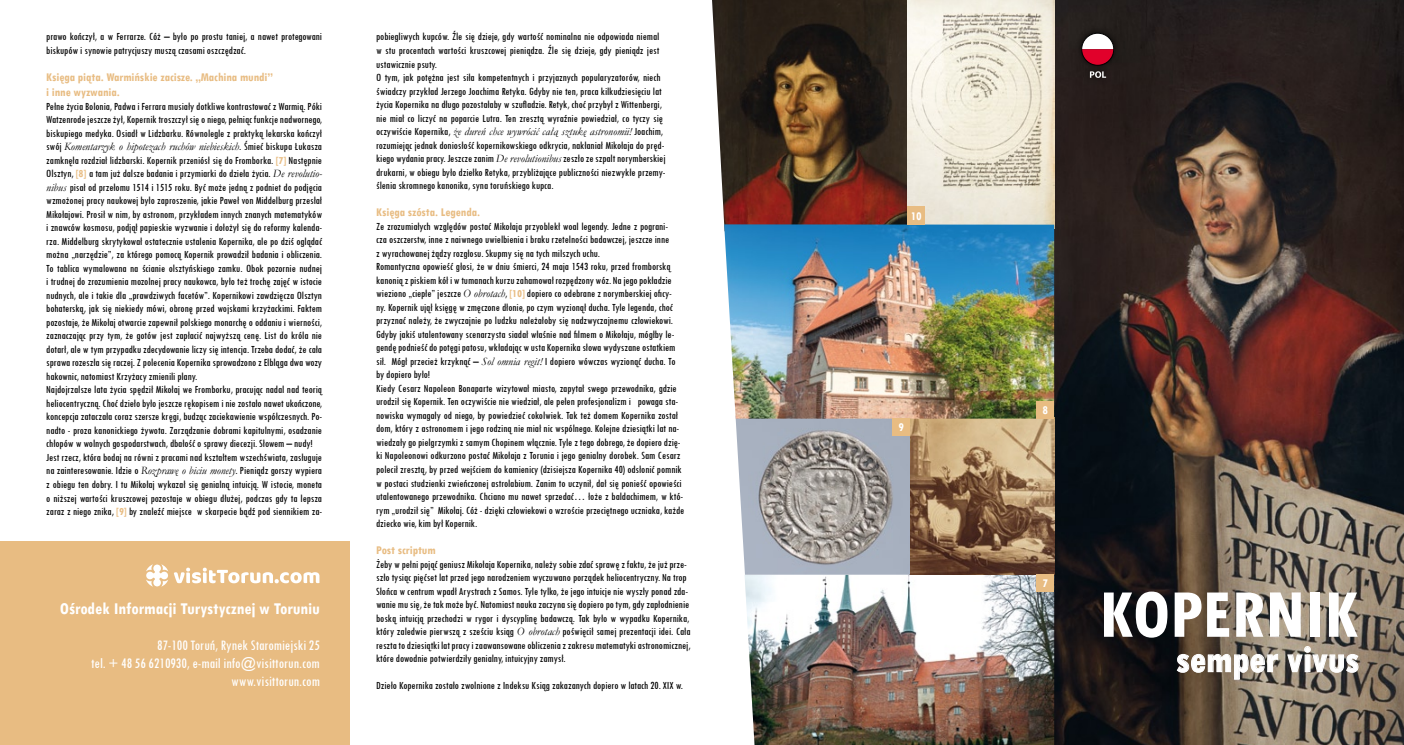
<style>
.page{position:relative;width:1404px;height:745px;background:#fff}
.page>*{position:absolute;margin:0;border:0;box-sizing:border-box;transform-origin:0 0}
.t1{font:700 condensed 72.5px "Tw Cen";color:#fff}
.t2{font:700 condensed 40px "Tw Cen";color:#fff}
.t3{font:700 condensed 17.5px "Tw Cen";color:#fff}
.t4{font:condensed 15px/18px "Tw Cen";color:#fff;text-align:right}
.t5{font:700 condensed 12.5px/15px "Tw Cen";color:#e8bc82}
.t6{font:700 condensed 12.5px "Tw Cen";color:#fff}
.t7{font:condensed 11.25px/13.5px "Tw Cen";color:#000}
.t8{font:italic 11.25px "Garamond";color:#000}
.s1{font-family:"Tw Cen";font-style:normal;font-stretch:condensed}
.s2{font-weight:700;color:#e8bc82}
.s3{font-family:"Garamond";font-style:italic;font-stretch:normal}
</style>
<div class="page">
<img style="left:1054px;top:0;width:349px;height:744px">
<div style="left:0;top:541px;width:350px;height:203px;background:#e8bc82"></div>
<img style="left:744px;top:574px;width:310px;height:170px">
<img style="left:712px;top:0;width:195px;height:224px">
<img style="left:909px;top:418px;width:145px;height:156px">
<img style="left:907px;top:0;width:147px;height:224px">
<svg style="left:1176px;top:653px;width:101px;height:26px;background:#857a6d"></svg>
<svg style="left:1286px;top:645px;width:72px;height:27px;background:#948c81"></svg>
<svg style="left:174px;top:567px;width:145px;height:16px"></svg>
<svg style="left:146px;top:564px;width:22px;height:22px"></svg>
<img style="left:735px;top:418px;width:174px;height:156px">
<img style="left:724px;top:224px;width:330px;height:194px">
<div style="left:1074px;top:26px;width:51px;height:110px;background:#261c1a"></div>
<svg style="left:1081px;top:33px;width:32px;height:32px"></svg>
<div style="left:1081px;top:33px;width:32px;height:32px;border:1px solid #000;border-radius:50%"></div>
<svg style="left:1089px;top:71px;width:16px;height:7px"></svg>
<div style="left:907px;top:206px;width:18px;height:18px;background:#e8bc82"></div>
<div style="left:1036px;top:574px;width:18px;height:17px;background:#e8bc82"></div>
<div style="left:1036px;top:401px;width:18px;height:17px;background:#e8bc82"></div>
<div style="left:892px;top:418px;width:18px;height:17px;background:#e8bc82"></div>
<p class="t7" style="left:46px;top:30px;width:277px">prawo kończył, a w Ferrarze. Cóż – było po prostu taniej, a nawet protegowani biskupów i synowie patrycjuszy muszą czasami oszczędzać.</p>
<p class="t5" style="left:46px;top:69px;width:228px">Księga piąta. Warmińskie zacisze. „Machina mundi” i inne wyzwania.</p>
<p class="t7" style="left:46px;top:99px;width:277px;text-align:justify">Pełne życia Bolonia, Padwa i Ferrara musiały dotkliwe kontrastować z Warmią. Póki Watzenrode jeszcze żył, Kopernik troszczył się o niego, pełniąc funkcje nadwornego, biskupiego medyka. Osiadł w Lidzbarku. Równolegle z praktyką lekarska kończył</p>
<p class="t8" style="left:46px;top:139px;width:277px"><span class="s1">swój</span> Komentarzyk o hipotezach ruchów niebieskich<span class="s1">. Śmieć biskupa Łukasza</span></p>
<p class="t7" style="left:46px;top:153px;width:277px">zamknęła rozdział lidzbarski. Kopernik przeniósł się do Fromborka. <span class="s2">[7]</span> Następnie Olsztyn, <span class="s2">[8]</span> a tam już dalsze badania i przymiarki do dzieła życia. <span class="s3">De revolutio&shy;nibus</span> pisał od przełomu 1514 i 1515 roku. Być może jedną z podniet do podjęcia wzmożonej pracy naukowej było zaproszenie, jakie Paweł von Middelburg przesłał Mikołajowi. Prosił w nim, by astronom, przykładem innych znanych matematyków i znawców kosmosu, podjął papieskie wyzwanie i dołożył się do reformy kalenda&shy;rza. Middelburg skrytykował ostatecznie ustalenia Kopernika, ale po dziś oglądać można „narzędzie”, za którego pomocą Kopernik prowadził badania i obliczenia.<br>To tablica wymalowana na ścianie olsztyńskiego zamku. Obok pozornie nudnej i trudnej do zrozumienia mozolnej pracy naukowca, było też trochę zajęć w istocie nudnych, ale i takie dla „prawdziwych facetów”. Kopernikowi zawdzięcza Olsztyn bohaterską, jak się niekiedy mówi, obronę przed wojskami krzyżackimi. Faktem pozostaje, że Mikołaj otwarcie zapewnił polskiego monarchę o oddaniu i wierności, zaznaczając przy tym, że gotów jest zapłacić najwyższą cenę. List do króla nie dotarł, ale w tym przypadku zdecydowanie liczy się intencja. Trzeba dodać, że cała sprawa rozeszła się raczej. Z polecenia Kopernika sprowadzono z Elbląga dwa wozy hakownic, natomiast Krzyżacy zmienili plany.<br>Najdojrzalsze lata życia spędził Mikołaj we Fromborku, pracując nadal nad teorią heliocentryczną. Choć dzieło było jeszcze rękopisem i nie zostało nawet ukończone, koncepcja zataczała coraz szersze kręgi, budząc zaciekawienie współczesnych. Po&shy;nadto - proza kanonickiego żywota. Zarządzanie dobrami kapitulnymi, osadzanie chłopów w wolnych gospodarstwach, dbałość o sprawy diecezji. Słowem – nudy!<br>Jest rzecz, która bodaj na równi z pracami nad kształtem wszechświata, zasługuje na zainteresowanie. Idzie o <span class="s3">Rozprawę o biciu monety</span>. Pieniądz gorszy wypiera z obiegu ten dobry. I tu Mikołaj wykazał się genialną intuicją. W istocie, moneta o niższej wartości kruszcowej pozostaje w obiegu dłużej, podczas gdy ta lepsza zaraz z niego znika, <span class="s2">[9]</span> by znaleźć miejsce w skarpecie bądź pod siennikiem za-</p>
<h3 class="t3" style="left:60px;top:597px;width:261px">Ośrodek Informacji Turystycznej w Toruniu</h3>
<h3 class="t4" style="left:91px;top:635px;width:230px">87-100 Toruń, Rynek Staromiejski 25<br>tel. + 48 56 6210930, e-mail info@visittorun.com www.visittorun.com</h3>
<p class="t7" style="left:376px;top:30px;width:288px">pobiegliwych kupców. Źle się dzieje, gdy wartość nominalna nie odpowiada niemal w stu procentach wartości kruszcowej pieniądza. Źle się dzieje, gdy pieniądz jest ustawicznie psuty.<br>O tym, jak potężna jest siła kompetentnych i przyjaznych popularyzatorów, niech świadczy przykład Jerzego Joachima Retyka. Gdyby nie ten, praca kilkudziesięciu lat życia Kopernika na długo pozostałaby w szufladzie. Retyk, choć przybył z Wittenbergi, nie miał co liczyć na poparcie Lutra. Ten zresztą wyraźnie powiedział, co tyczy się</p>
<p class="t8" style="left:376px;top:124px;width:288px"><span class="s1">oczywiście Kopernika,</span> że dureń chce wywrócić całą sztukę astronomii! <span class="s1">Joachim,</span></p>
<p class="t7" style="left:376px;top:138px;width:291px;text-align:justify">rozumiejąc jednak doniosłość kopernikowskiego odkrycia, nakłaniał Mikołaja do pręd&shy;kiego wydania pracy. Jeszcze zanim <span class="s3">De revolutionibus</span> zeszło ze szpalt norymberskiej drukarni, w obiegu było dziełko Retyka, przybliżające publiczności niezwykłe przemy&shy;ślenia skromnego kanonika, syna toruńskiego kupca.</p>
<p class="t5" style="left:376px;top:204px;width:105px">Księga szósta. Legenda.</p>
<p class="t7" style="left:376px;top:219px;width:309px">Ze zrozumiałych względów postać Mikołaja przyoblekł woal legendy. Jedne z pograni-<br>cza oszczerstw, inne z naiwnego uwielbienia i braku rzetelności badawczej, jeszcze inne<br>z wyrachowanej żądzy rozgłosu. Skupmy się na tych milszych uchu.<br>Romantyczna opowieść głosi, że w dniu śmierci, 24 maja 1543 roku, przed fromborską kanonią z piskiem kół i w tumanach kurzu zahamował rozpędzony wóz. Na jego pokładzie wieziono „ciepłe” jeszcze <span class="s3">O obrotach</span>, <span class="s2">[10]</span> dopiero co odebrane z norymberskiej oficy-<br>ny. Kopernik ujął księgę w zmęczone dłonie, po czym wyzionął ducha. Tyle legenda, choć przyznać należy, że zwyczajnie po ludzku należałoby się nadzwyczajnemu człowiekowi.<br>Gdyby jakiś utalentowany scenarzysta siadał właśnie nad filmem o Mikołaju, mógłby le&shy;gendę podnieść do potęgi patosu, wkładając w usta Kopernika słowa wydyszane ostatkiem sił. Mógł przecież krzyknąć – <span class="s3">Sol omnia regit!</span> I dopiero wówczas wyzionąć ducha. To by dopiero było!<br>Kiedy Cesarz Napoleon Bonaparte wizytował miasto, zapytał swego przewodnika, gdzie urodził się Kopernik. Ten oczywiście nie wiedział, ale pełen profesjonalizm i powaga sta&shy;nowiska wymagały od niego, by powiedzieć cokolwiek. Tak też domem Kopernika został dom, który z astronomem i jego rodziną nie miał nic wspólnego. Kolejne dziesiątki lat na&shy;wiedzały go pielgrzymki z samym Chopinem włącznie. Tyle z tego dobrego, że dopiero dzię&shy;ki Napoleonowi odkurzono postać Mikołaja z Torunia i jego genialny dorobek. Sam Cesarz polecił zresztą, by przed wejściem do kamienicy (dzisiejsza Kopernika 40) odsłonić pomnik w postaci studzienki zwieńczonej astrolabium. Zanim to uczynił, dał się ponieść opowieści utalentowanego przewodnika. Chciano mu nawet sprzedać… łoże z baldachimem, w któ&shy;rym „urodził się” Mikołaj. Cóż - dzięki człowiekowi o wzroście przeciętnego uczniaka, każde dziecko wie, kim był Kopernik.</p>
<p class="t5" style="left:376px;top:542px;width:61px">Post scriptum</p>
<p class="t7" style="left:376px;top:556px;width:316px">Żeby w pełni pojąć geniusz Mikołaja Kopernika, należy sobie zdać sprawę z faktu, że już prze&shy;szło tysiąc pięćset lat przed jego narodzeniem wyczuwano porządek heliocentryczny. Na trop Słońca w centrum wpadł Arystrach z Samos. Tyle tylko, że jego intuicje nie wyszły ponad zda&shy;wanie mu się, że tak może być. Natomiast nauka zaczyna się dopiero po tym, gdy zapłodnienie boską intuicją przechodzi w rygor i dyscyplinę badawczą. Tak było w wypadku Kopernika, który zaledwie pierwszą z sześciu ksiąg <span class="s3">O obrotach</span> poświęcił samej prezentacji idei. Cała reszta to dziesiątki lat pracy i zaawansowane obliczenia z zakresu matematyki astronomicznej, które dowodnie potwierdziły genialny, intuicyjny zamysł.</p>
<p class="t7" style="left:376px;top:678px;width:308px">Dzieło Kopernika zostało zwolnione z Indeksu Ksiąg zakazanych dopiero w latach 20. XIX w.</p>
<p class="t6" style="left:910px;top:208px;width:12px">10</p>
<p class="t6" style="left:898px;top:419px;width:7px">9</p>
<p class="t6" style="left:1042px;top:402px;width:7px">8</p>
<p class="t6" style="left:1042px;top:575px;width:7px">7</p>
<h1 class="t1" style="left:1099px;top:570px;width:261px">KOPERNIK</h1>
<h2 class="t2" style="left:1175px;top:634px;width:184px">semper vivus</h2>
</div>
